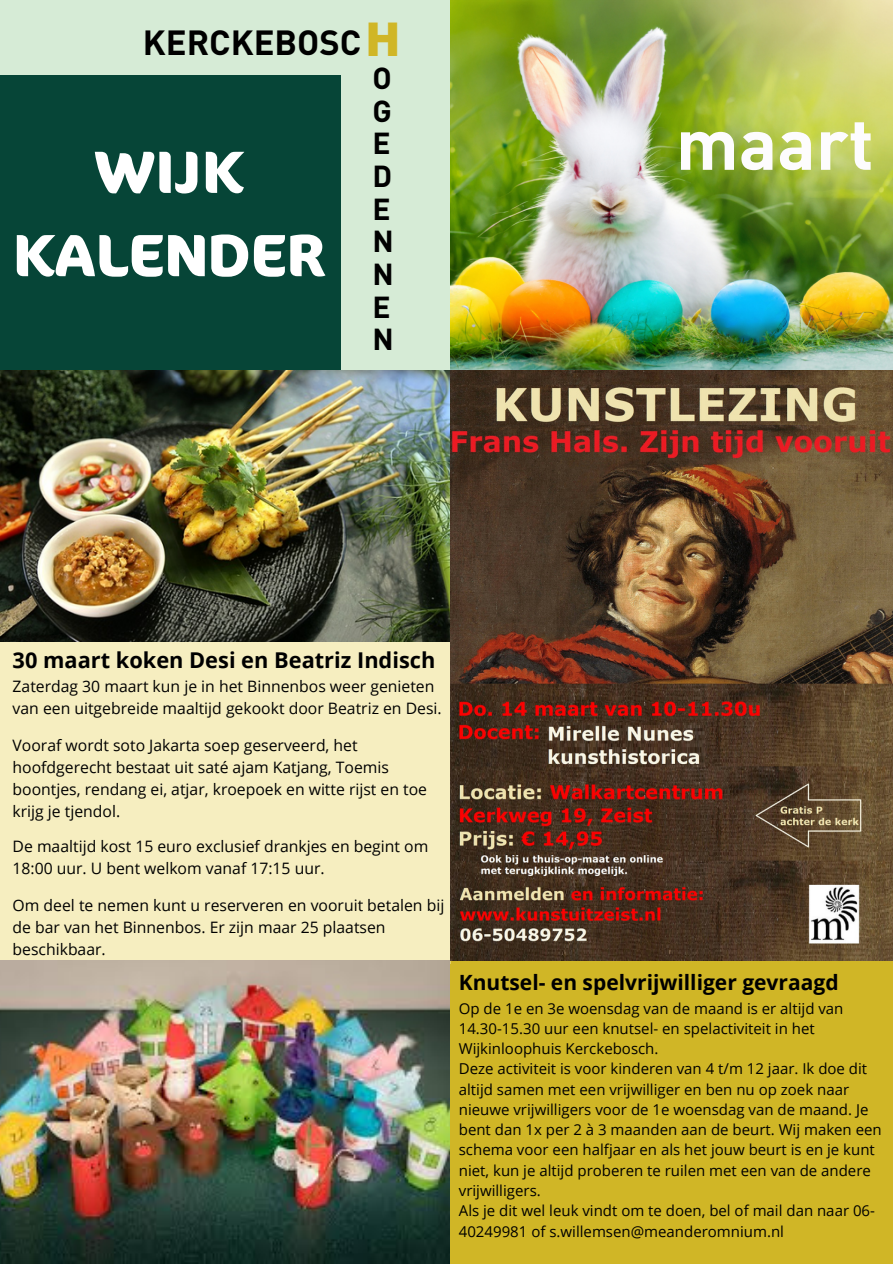
<style>
.page{position:relative;width:893px;height:1264px;background:#fff}
.page>*{position:absolute;margin:0;border:0;box-sizing:border-box;transform-origin:0 0}
.t1{font:700 72px "DINOT";color:#fdfcfd}
.t2{font:700 59.55px/83.2px "Cocon OT";color:#fff;text-align:center}
.t3{font:800 46.5px "Open Sans";color:#d0b626}
.t4{font:700 34.5px "DINOT";color:#000}
.t5{font:700 30px/32.7px "DINOT";color:#000;text-align:justify}
.t6{font:700 21.75px "Open Sans";color:#000}
.t7{font:700 21px "Open Sans";color:#000}
.t8{font:15.75px/21.9px "Open Sans";color:#000}
.t9{font:15px/20.2px "Open Sans";color:#000}
</style>
<div class="page">
<div style="left:0;top:0;width:458px;height:458px;background:#d6ebd6"></div>
<div style="left:0;top:75px;width:340px;height:303px;background:#064537"></div>
<div style="left:0;top:960px;width:892px;height:303px;background:#d0b626"></div>
<img style="left:450px;top:0;width:442px;height:960px">
<div style="left:0;top:641px;width:450px;height:322px;background:#f6eec0"></div>
<img style="left:0;top:370px;width:450px;height:271px">
<img style="left:0;top:960px;width:450px;height:303px">
<p class="t4" style="left:143px;top:19px;width:220px">KERCKEBOSC</p>
<h1 class="t2" style="left:13px;top:128px;width:315px">WIJK<br>KALENDER</h1>
<p class="t3" style="left:365px;top:6px;width:37px">H</p>
<p class="t5" style="left:372px;top:61px;width:23px">O G E D E N N E N</p>
<p class="t1" style="left:675px;top:95px;width:200px">maart</p>
<p class="t6" style="left:13px;top:645px;width:424px">30 maart koken Desi en Beatriz Indisch</p>
<p class="t8" style="left:13px;top:674px;width:430px">Zaterdag 30 maart kun je in het Binnenbos weer genieten van een uitgebreide maaltijd gekookt door Beatriz en Desi.</p>
<p class="t8" style="left:13px;top:734px;width:416px">Vooraf wordt soto Jakarta soep geserveerd, het hoofdgerecht bestaat uit saté ajam Katjang, Toemis boontjes, rendang ei, atjar, kroepoek en witte rijst en toe krijg je tjendol.</p>
<p class="t8" style="left:13px;top:834px;width:417px">De maaltijd kost 15 euro exclusief drankjes en begint om<br>18:00 uur. U bent welkom vanaf 17:15 uur.</p>
<p class="t8" style="left:13px;top:894px;width:433px">Om deel te nemen kunt u reserveren en vooruit betalen bij de bar van het Binnenbos. Er zijn maar 25 plaatsen beschikbaar.</p>
<h3 class="t7" style="left:459px;top:967px;width:381px">Knutsel- en spelvrijwilliger gevraagd</h3>
<p class="t9" style="left:459px;top:997px;width:386px">Op de 1e en 3e woensdag van de maand is er altijd van</p>
<p class="t9" style="left:459px;top:1017px;width:357px">14.30-15.30 uur een knutsel- en spelactiviteit in het<br>Wijkinloophuis Kerckebosch.</p>
<p class="t9" style="left:459px;top:1058px;width:424px">Deze activiteit is voor kinderen van 4 t/m 12 jaar. Ik doe dit altijd samen met een vrijwilliger en ben nu op zoek naar nieuwe vrijwilligers voor de 1e woensdag van de maand. Je bent dan 1x per 2 à 3 maanden aan de beurt. Wij maken een schema voor een halfjaar en als het jouw beurt is en je kunt niet, kun je altijd proberen te ruilen met een van de andere vrijwilligers.</p>
<p class="t9" style="left:459px;top:1200px;width:417px">Als je dit wel leuk vindt om te doen, bel of mail dan naar 06-<br>40249981 of s.willemsen@meanderomnium.nl</p>
</div>
